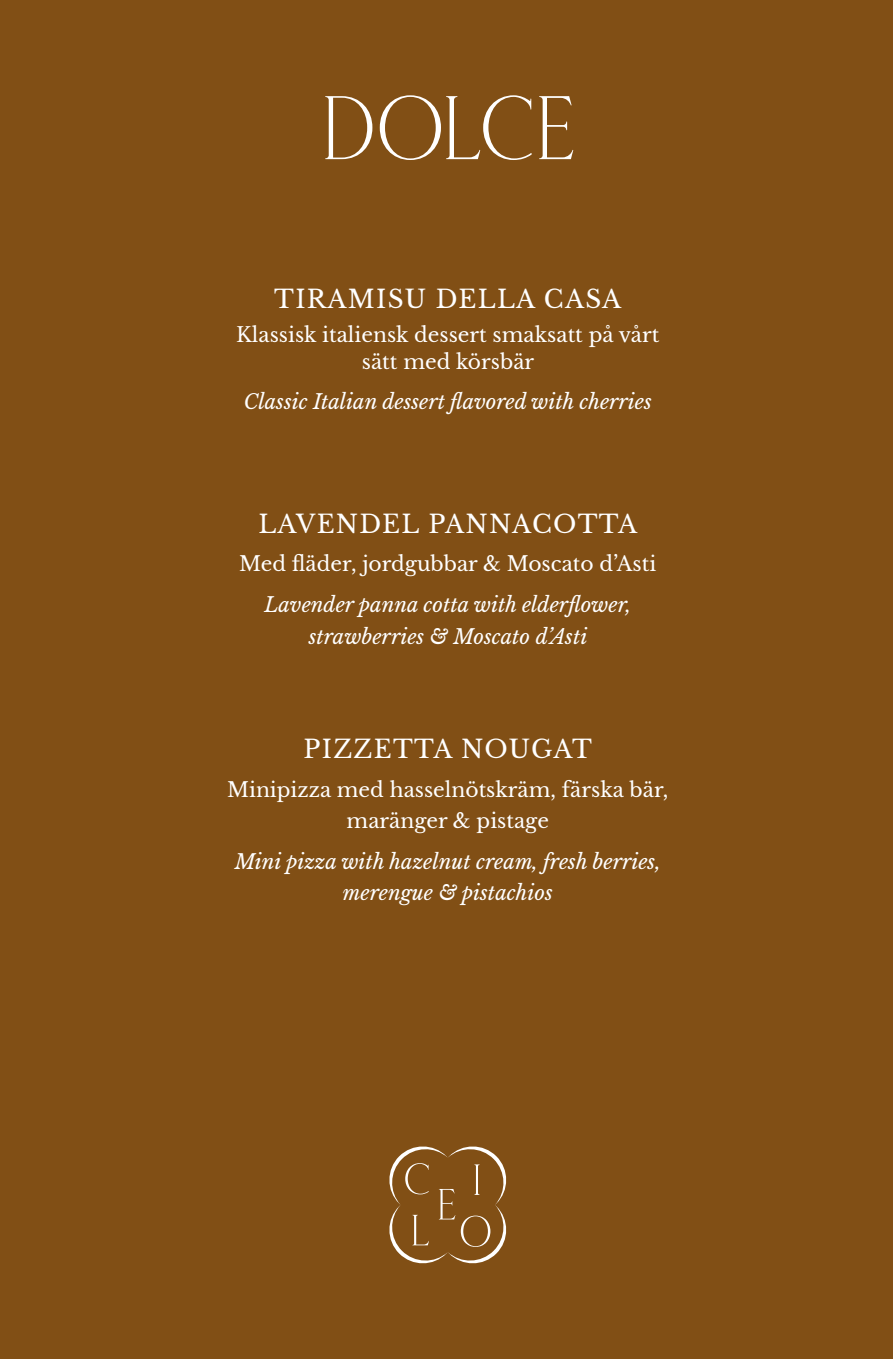
<style>
.page{position:relative;width:893px;height:1359px;background:#814f15}
.page>*{position:absolute;margin:0;border:0;box-sizing:border-box;transform-origin:0 0}
.HEADLINE_LARGE_40_40{font:90px "NEVOCLARA";letter-spacing:.02em;color:#fff}
.COURSE_9_13_pkt_WHIT{font:24.75px "Libre Baskerville";letter-spacing:.05em;color:#fff}
.CONTENT_8_11_pkt_WHI{font:italic 20.25px/40.5px "Libre Baskerville";color:#fff;text-align:center}
.CONTENT_8_11_pkt_WHI-2{font:20.25px/27px "Libre Baskerville";color:#fff;text-align:center}
.s1{font-style:normal}
</style>
<div class="page">
<svg style="left:389px;top:1146px;width:117px;height:117px"></svg>
<p class="HEADLINE_LARGE_40_40" style="left:322px;top:82px;width:252px">DOLCE</p>
<p class="COURSE_9_13_pkt_WHIT" style="left:274px;top:284px;width:349px">TIRAMISU DELLA CASA</p>
<p class="CONTENT_8_11_pkt_WHI-2" style="left:236px;top:321px;width:425px">Klassisk italiensk dessert smaksatt på vårt sätt med körsbär</p>
<p class="CONTENT_8_11_pkt_WHI" style="left:244px;top:382px;width:410px">Classic Italian dessert flavored with cherries</p>
<p class="COURSE_9_13_pkt_WHIT" style="left:258px;top:509px;width:380px">LAVENDEL PANNACOTTA</p>
<p class="CONTENT_8_11_pkt_WHI-2" style="left:239px;top:551px;width:419px">Med fläder, jordgubbar &amp; Moscato d’Asti</p>
<p class="CONTENT_8_11_pkt_WHI" style="left:264px;top:584px;width:368px">Lavender panna cotta with elderflower,</p>
<p class="CONTENT_8_11_pkt_WHI" style="left:309px;top:616px;width:280px">strawberries &amp; Moscato d’Asti</p>
<p class="COURSE_9_13_pkt_WHIT" style="left:304px;top:734px;width:290px">PIZZETTA NOUGAT</p>
<p class="CONTENT_8_11_pkt_WHI-2" style="left:227px;top:776px;width:443px">Minipizza med hasselnötskräm, färska bär,</p>
<p class="CONTENT_8_11_pkt_WHI" style="left:235px;top:800px;width:427px"><span class="s1">maränger &amp; pistage<br></span>Mini pizza with hazelnut cream, fresh berries,</p>
<p class="CONTENT_8_11_pkt_WHI" style="left:343px;top:872px;width:211px">merengue &amp; pistachios</p>
</div>
